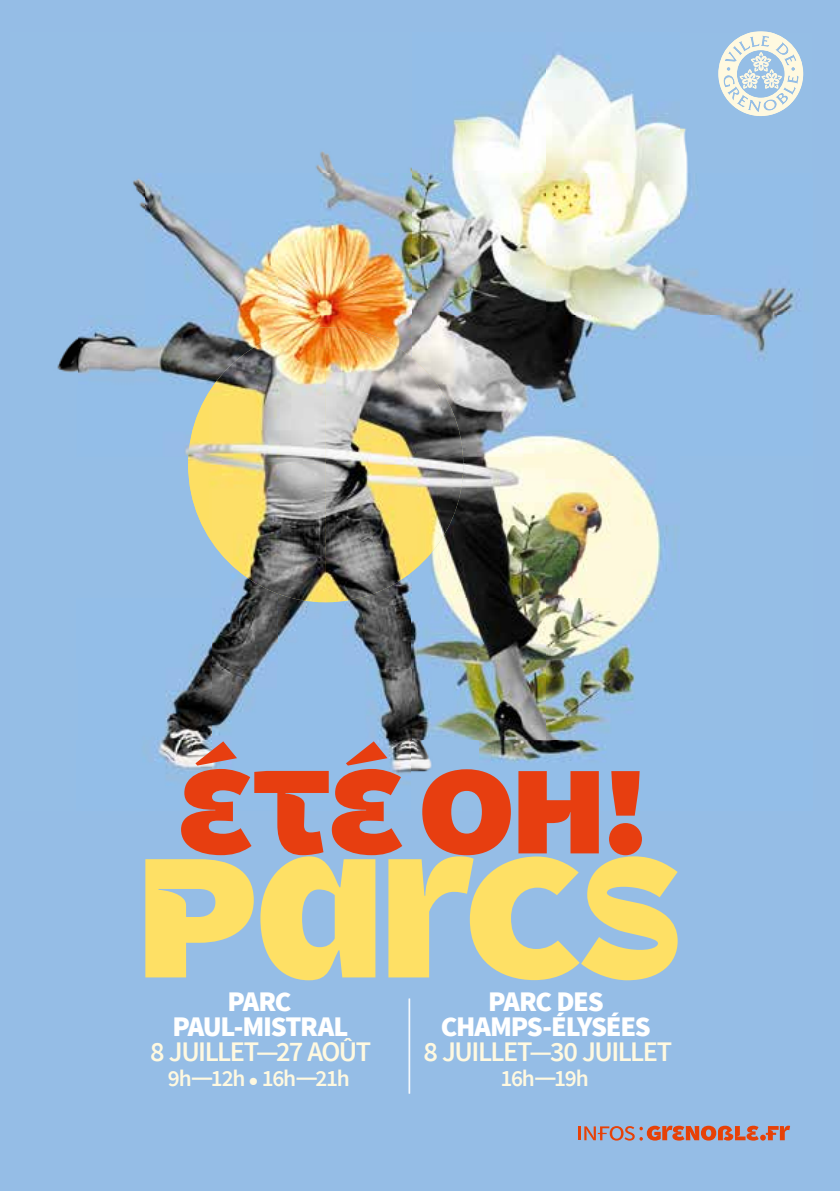
<style>
.page{position:relative;width:840px;height:1191px;background:#fff}
.page>*{position:absolute;margin:0;border:0;box-sizing:border-box;transform-origin:0 0}
.t1{font:900 28.4px/25px "Source Sans Pro";letter-spacing:-.045em;color:#fff;text-align:center}
.t2{font:600 28.4px "Source Sans Pro";letter-spacing:-.055em;color:#fff9e0}
.t3{font:600 23.4px "Source Sans Pro";letter-spacing:-.05em;color:#fff9e0}
.s1{font-size:28.4px}
</style>
<div class="page">
<div style="left:0;top:0;width:839px;height:1191px;background:#95bde6"></div>
<svg style="left:578px;top:1125px;width:211px;height:15px"></svg>
<img style="left:132px;top:53px;width:672px;height:262px">
<img style="left:411px;top:315px;width:368px;height:426px">
<img style="left:77px;top:315px;width:334px;height:66px">
<img style="left:57px;top:338px;width:20px;height:35px">
<img style="left:160px;top:644px;width:50px;height:97px">
<img style="left:278px;top:602px;width:133px;height:139px">
<img style="left:210px;top:602px;width:68px;height:139px">
<svg style="left:717px;top:31px;width:86px;height:85px"></svg>
<img style="left:188px;top:327px;width:275px;height:275px">
<svg style="left:145px;top:741px;width:532px;height:239px"></svg>
<hr style="left:409px;top:998px;width:1px;height:95px;background:#fff">
<hr style="left:408px;top:998px;width:1px;height:95px;background:#fff">
<p class="t1" style="left:172px;top:990px;width:177px">PARC<br>PAUL-MISTRAL</p>
<p class="t2" style="left:150px;top:1034px;width:222px">8 JUILLET—27 AOÛT</p>
<p class="t3" style="left:168px;top:1063px;width:183px">9h<span class="s1">—</span>12h ● 16h<span class="s1">—</span>21h</p>
<p class="t1" style="left:440px;top:990px;width:211px">PARC DES<br>CHAMPS-ÉLYSÉES</p>
<p class="t2" style="left:423px;top:1034px;width:250px">8 JUILLET—30 JUILLET</p>
<p class="t3" style="left:500px;top:1063px;width:90px">16h<span class="s1">—</span>19h</p>
</div>
